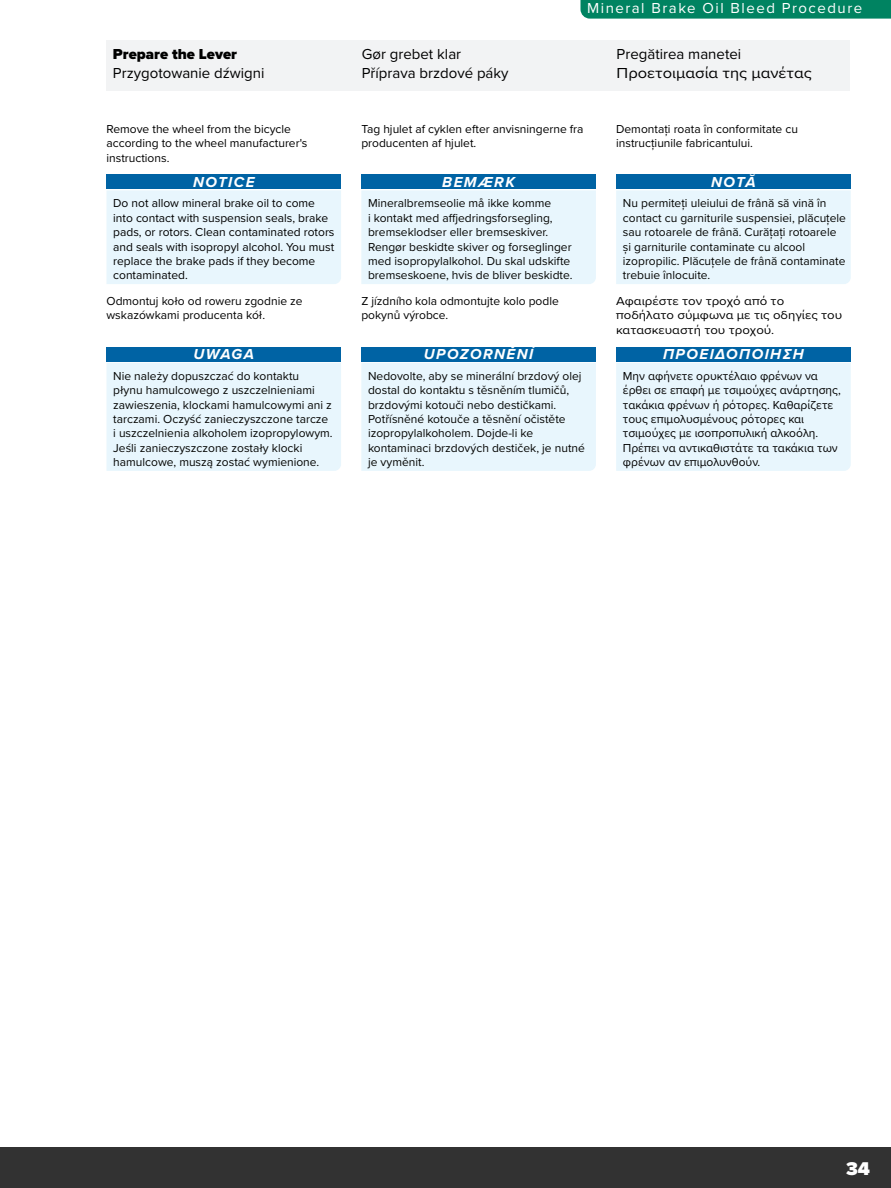
<style>
.page{position:relative;width:891px;height:1188px;background:#fff}
.page>*{position:absolute;margin:0;border:0;box-sizing:border-box;transform-origin:0 0}
.t1{font:900 19.2px "Proxima Nova";color:#fff}
.SubHeader_Proxima_No{font:15px "Proxima Nova";color:#000}
.Signal_Word_centered{font:italic 700 15px "Proxima Nova";letter-spacing:.1em;color:#fff}
.t2{font:15px "Proxima Nova";letter-spacing:.1em;color:#fff}
.SubHeader_Proxima_No-2{font:15px "Proxima Nova";color:#000;scale:1.1 1}
.SubHeader_Proxima_No-3{font:900 15px "Proxima Nova";color:#000}
.Signal_Word_Text_-_N{font:12px/14.4px "Proxima Nova";color:#040503}
.Signal_Word_Text_-_N-2{font:12px/14.4px "Proxima Nova";color:#000}
.User_Manual_Text_-_N{font:12px/14.4px "Proxima Nova";color:#000}
.GreekBody{font:12px/14.4px "Proxima Nova";color:#000;scale:1.1 1}
</style>
<div class="page">
<div style="left:580px;top:0;width:311px;height:19px;background:#008361"></div>
<div style="left:0;top:1148px;width:891px;height:40px;background:#323232"></div>
<div style="left:106px;top:174px;width:235px;height:15px;background:#0063a4"></div>
<div style="left:106px;top:190px;width:235px;height:94px;background:#e8f6fd"></div>
<div style="left:361px;top:174px;width:235px;height:15px;background:#0063a4"></div>
<div style="left:361px;top:190px;width:235px;height:94px;background:#e8f6fd"></div>
<div style="left:616px;top:174px;width:235px;height:15px;background:#0063a4"></div>
<div style="left:616px;top:190px;width:235px;height:94px;background:#e8f6fd"></div>
<div style="left:106px;top:347px;width:235px;height:15px;background:#0063a4"></div>
<div style="left:106px;top:363px;width:235px;height:108px;background:#e8f6fd"></div>
<div style="left:361px;top:347px;width:235px;height:15px;background:#0063a4"></div>
<div style="left:361px;top:363px;width:235px;height:108px;background:#e8f6fd"></div>
<div style="left:616px;top:347px;width:235px;height:15px;background:#0063a4"></div>
<div style="left:616px;top:363px;width:235px;height:108px;background:#e8f6fd"></div>
<div style="left:106px;top:40px;width:744px;height:51px;background:#f2f3f4"></div>
<p class="t2" style="left:587px;top:-3px;width:277px">Mineral Brake Oil Bleed Procedure</p>
<p class="SubHeader_Proxima_No-3" style="left:113px;top:43px;width:126px">Prepare the Lever</p>
<p class="SubHeader_Proxima_No" style="left:362px;top:43px;width:101px">Gør grebet klar</p>
<p class="SubHeader_Proxima_No" style="left:617px;top:43px;width:126px">Pregătirea manetei</p>
<p class="SubHeader_Proxima_No" style="left:113px;top:62px;width:153px">Przygotowanie dźwigni</p>
<p class="SubHeader_Proxima_No" style="left:362px;top:62px;width:148px">Příprava brzdové páky</p>
<p class="SubHeader_Proxima_No-2" style="left:617px;top:62px;width:179px">Προετοιμασία της μανέτας</p>
<p class="User_Manual_Text_-_N" style="left:106px;top:121px;width:202px">Remove the wheel from the bicycle according to the wheel manufacturer's instructions.</p>
<p class="Signal_Word_centered" style="left:193px;top:171px;width:63px">NOTICE</p>
<p class="Signal_Word_Text_-_N-2" style="left:113px;top:196px;width:223px">Do not allow mineral brake oil to come into contact with suspension seals, brake pads, or rotors. Clean contaminated rotors and seals with isopropyl alcohol. You must replace the brake pads if they become contaminated.</p>
<p class="User_Manual_Text_-_N" style="left:106px;top:293px;width:198px">Odmontuj koło od roweru zgodnie ze wskazówkami producenta kół.</p>
<p class="Signal_Word_centered" style="left:194px;top:343px;width:62px">UWAGA</p>
<p class="Signal_Word_Text_-_N" style="left:113px;top:368px;width:221px">Nie należy dopuszczać do kontaktu<br>płynu hamulcowego z uszczelnieniami zawieszenia, klockami hamulcowymi ani z tarczami. Oczyść zanieczyszczone tarcze i uszczelnienia alkoholem izopropylowym.<br>Jeśli zanieczyszczone zostały klocki hamulcowe, muszą zostać wymienione.</p>
<p class="User_Manual_Text_-_N" style="left:361px;top:121px;width:224px">Tag hjulet af cyklen efter anvisningerne fra producenten af hjulet.</p>
<p class="Signal_Word_centered" style="left:442px;top:171px;width:74px">BEMÆRK</p>
<p class="Signal_Word_Text_-_N" style="left:368px;top:196px;width:206px">Mineralbremseolie må ikke komme<br>i kontakt med affjedringsforsegling, bremseklodser eller bremseskiver.<br>Rengør beskidte skiver og forseglinger med isopropylalkohol. Du skal udskifte bremseskoene, hvis de bliver beskidte.</p>
<p class="User_Manual_Text_-_N" style="left:361px;top:293px;width:199px">Z jízdního kola odmontujte kolo podle pokynů výrobce.</p>
<p class="Signal_Word_centered" style="left:424px;top:343px;width:111px">UPOZORNĚNÍ</p>
<p class="Signal_Word_Text_-_N" style="left:368px;top:368px;width:218px">Nedovolte, aby se minerální brzdový olej dostal do kontaktu s těsněním tlumičů, brzdovými kotouči nebo destičkami.<br>Potřísněné kotouče a těsnění očistěte izopropylalkoholem. Dojde-li ke kontaminaci brzdových destiček, je nutné je vyměnit.</p>
<p class="User_Manual_Text_-_N" style="left:616px;top:121px;width:183px">Demontaţi roata în conformitate cu instrucţiunile fabricantului.</p>
<p class="Signal_Word_centered" style="left:711px;top:171px;width:46px">NOTĂ</p>
<p class="Signal_Word_Text_-_N" style="left:623px;top:196px;width:225px">Nu permiteți uleiului de frână să vină în contact cu garniturile suspensiei, plăcuțele sau rotoarele de frână. Curăţaţi rotoarele și garniturile contaminate cu alcool izopropilic. Plăcuțele de frână contaminate trebuie înlocuite.</p>
<p class="GreekBody" style="left:616px;top:293px;width:207px">Αφαιρέστε τον τροχό από το ποδήλατο σύμφωνα με τις οδηγίες του κατασκευαστή του τροχού.</p>
<p class="Signal_Word_centered" style="left:663px;top:343px;width:142px">ΠΡΟΕΙΔΟΠΟΙΗΣΗ</p>
<p class="Signal_Word_Text_-_N-2" style="left:623px;top:368px;width:219px">Μην αφήνετε ορυκτέλαιο φρένων να έρθει σε επαφή με τσιμούχες ανάρτησης, τακάκια φρένων ή ρότορες. Καθαρίζετε τους επιμολυσμένους ρότορες και τσιμούχες με ισοπροπυλική αλκοόλη.<br>Πρέπει να αντικαθιστάτε τα τακάκια των φρένων αν επιμολυνθούν.</p>
<h1 class="t1" style="left:846px;top:1154px;width:25px">34</h1>
</div>
